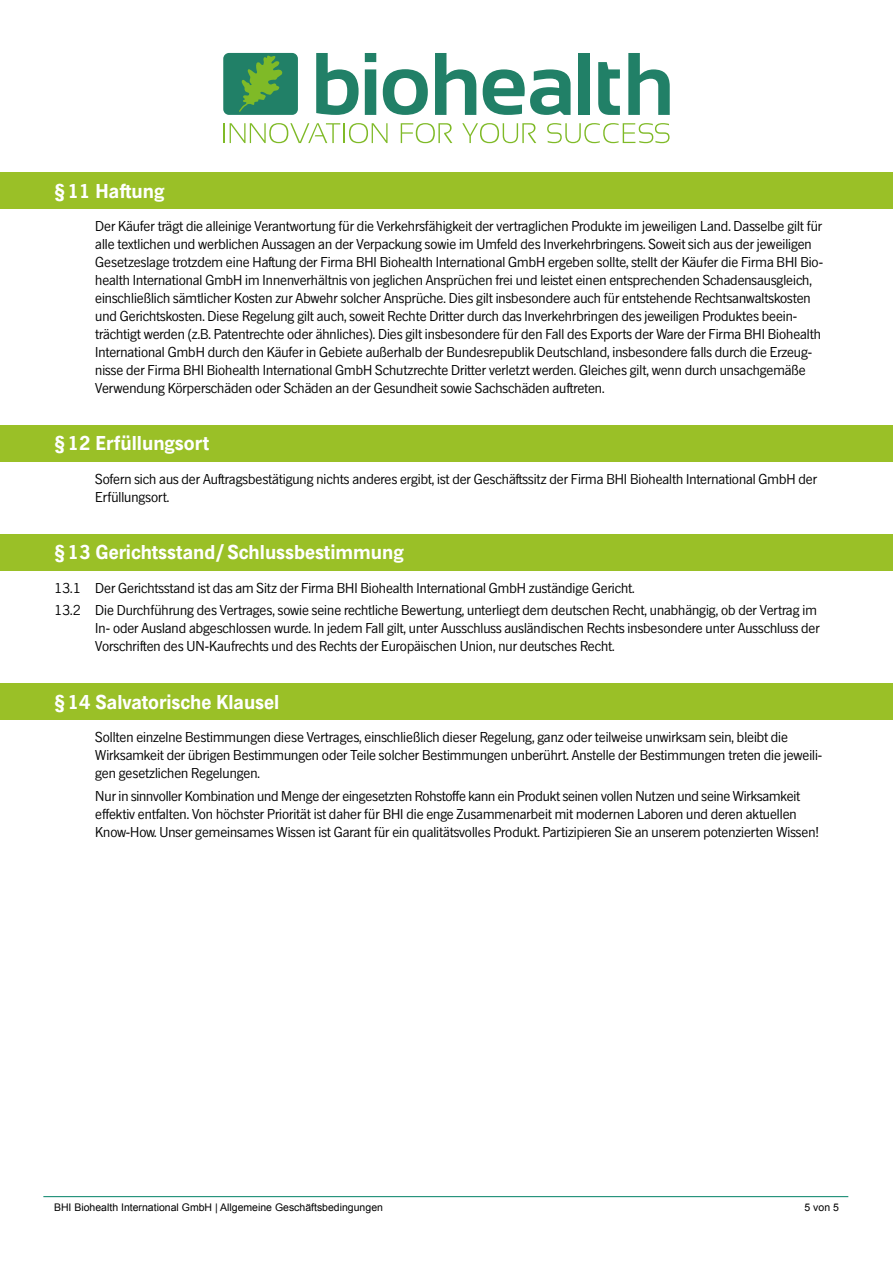
<style>
.page{position:relative;width:893px;height:1263px;background:#fff}
.page>*{position:absolute;margin:0;border:0;box-sizing:border-box;transform-origin:0 0}
.t1{font:700 21px "News Gothic SB";color:#fff}
.t2{font:15px/18px "News Gothic SB";color:#000}
.t3{font:10.5px "Arial";color:#000}
</style>
<div class="page">
<div style="left:223px;top:53px;width:75px;height:62px;background:#218067;border-radius:6px"></div>
<svg style="left:239px;top:55px;width:44px;height:57px"></svg>
<svg style="left:316px;top:53px;width:43px;height:62px"></svg>
<svg style="left:365px;top:53px;width:11px;height:62px"></svg>
<svg style="left:383px;top:69px;width:45px;height:46px"></svg>
<svg style="left:435px;top:53px;width:41px;height:62px"></svg>
<svg style="left:483px;top:69px;width:88px;height:46px"></svg>
<div style="left:579px;top:53px;width:11px;height:62px;background:#218067"></div>
<svg style="left:598px;top:62px;width:22px;height:53px"></svg>
<svg style="left:628px;top:53px;width:42px;height:62px"></svg>
<hr style="left:223px;top:123px;width:2px;height:20px;background:#7fba27">
<svg style="left:230px;top:123px;width:110px;height:20px"></svg>
<hr style="left:343px;top:123px;width:2px;height:20px;background:#7fba27">
<svg style="left:349px;top:123px;width:39px;height:20px"></svg>
<svg style="left:401px;top:123px;width:51px;height:20px"></svg>
<svg style="left:462px;top:123px;width:74px;height:20px"></svg>
<svg style="left:547px;top:123px;width:122px;height:20px"></svg>
<hr style="left:43px;top:1196px;width:805px;height:1px;background:#008165">
<div style="left:0;top:172px;width:893px;height:37px;background:#9ac027"></div>
<div style="left:0;top:425px;width:893px;height:36px;background:#9ac027"></div>
<div style="left:0;top:683px;width:893px;height:37px;background:#9ac027"></div>
<div style="left:0;top:534px;width:893px;height:36px;background:#9ac027"></div>
<h1 class="t1" style="left:54px;top:178px;width:112px">§11 Haftung</h1>
<p class="t2" style="left:95px;top:217px;width:729px">Der Käufer trägt die alleinige Verantwortung für die Verkehrsfähigkeit der vertraglichen Produkte im jeweiligen Land. Dasselbe gilt für alle textlichen und werblichen Aussagen an der Verpackung sowie im Umfeld des Inverkehrbringens. Soweit sich aus der jeweiligen Gesetzeslage trotzdem eine Haftung der Firma BHI Biohealth International GmbH ergeben sollte, stellt der Käufer die Firma BHI Bio&shy;health International GmbH im Innenverhältnis von jeglichen Ansprüchen frei und leistet einen entsprechenden Schadensausgleich, einschließlich sämtlicher Kosten zur Abwehr solcher Ansprüche. Dies gilt insbesondere auch für entstehende Rechtsanwaltskosten und Gerichtskosten. Diese Regelung gilt auch, soweit Rechte Dritter durch das Inverkehrbringen des jeweiligen Produktes beein&shy;trächtigt werden (z.B. Patentrechte oder ähnliches). Dies gilt insbesondere für den Fall des Exports der Ware der Firma BHI Biohealth International GmbH durch den Käufer in Gebiete außerhalb der Bundesrepublik Deutschland, insbesondere falls durch die Erzeug&shy;nisse der Firma BHI Biohealth International GmbH Schutzrechte Dritter verletzt werden. Gleiches gilt, wenn durch unsachgemäße Verwendung Körperschäden oder Schäden an der Gesundheit sowie Sachschäden auftreten.</p>
<h1 class="t1" style="left:54px;top:431px;width:157px">§12 Erfüllungsort</h1>
<p class="t2" style="left:95px;top:470px;width:723px">Sofern sich aus der Auftragsbestätigung nichts anderes ergibt, ist der Geschäftssitz der Firma BHI Biohealth International GmbH der<br>Erfüllungsort.</p>
<h1 class="t1" style="left:54px;top:540px;width:351px">§13 Gerichtsstand/Schlussbestimmung</h1>
<p class="t2" style="left:54px;top:576px;width:28px;line-height:22.5px">13.1<br>13.2</p>
<p class="t2" style="left:95px;top:576px;width:723px;line-height:22.5px">Der Gerichtsstand ist das am Sitz der Firma BHI Biohealth International GmbH zuständige Gericht.<br>Die Durchführung des Vertrages, sowie seine rechtliche Bewertung, unterliegt dem deutschen Recht, unabhängig, ob der Vertrag im</p>
<p class="t2" style="left:95px;top:619px;width:726px">In- oder Ausland abgeschlossen wurde. In jedem Fall gilt, unter Ausschluss ausländischen Rechts insbesondere unter Ausschluss der<br>Vorschriften des UN-Kaufrechts und des Rechts der Europäischen Union, nur deutsches Recht.</p>
<h1 class="t1" style="left:54px;top:689px;width:227px">§ 14 Salvatorische Klausel</h1>
<p class="t2" style="left:95px;top:728px;width:729px">Sollten einzelne Bestimmungen diese Vertrages, einschließlich dieser Regelung, ganz oder teilweise unwirksam sein, bleibt die<br>Wirksamkeit der übrigen Bestimmungen oder Teile solcher Bestimmungen unberührt. Anstelle der Bestimmungen treten die jeweili&shy;gen gesetzlichen Regelungen.</p>
<p class="t2" style="left:95px;top:786px;width:725px">Nur in sinnvoller Kombination und Menge der eingesetzten Rohstoffe kann ein Produkt seinen vollen Nutzen und seine Wirksamkeit effektiv entfalten. Von höchster Priorität ist daher für BHI die enge Zusammenarbeit mit modernen Laboren und deren aktuellen<br>Know-How. Unser gemeinsames Wissen ist Garant für ein qualitätsvolles Produkt. Partizipieren Sie an unserem potenzierten Wissen!</p>
<p class="t3" style="left:54px;top:1200px;width:330px">BHI Biohealth International GmbH | Allgemeine Geschäftsbedingungen</p>
<p class="t3" style="left:804px;top:1200px;width:36px">5 von 5</p>
</div>
